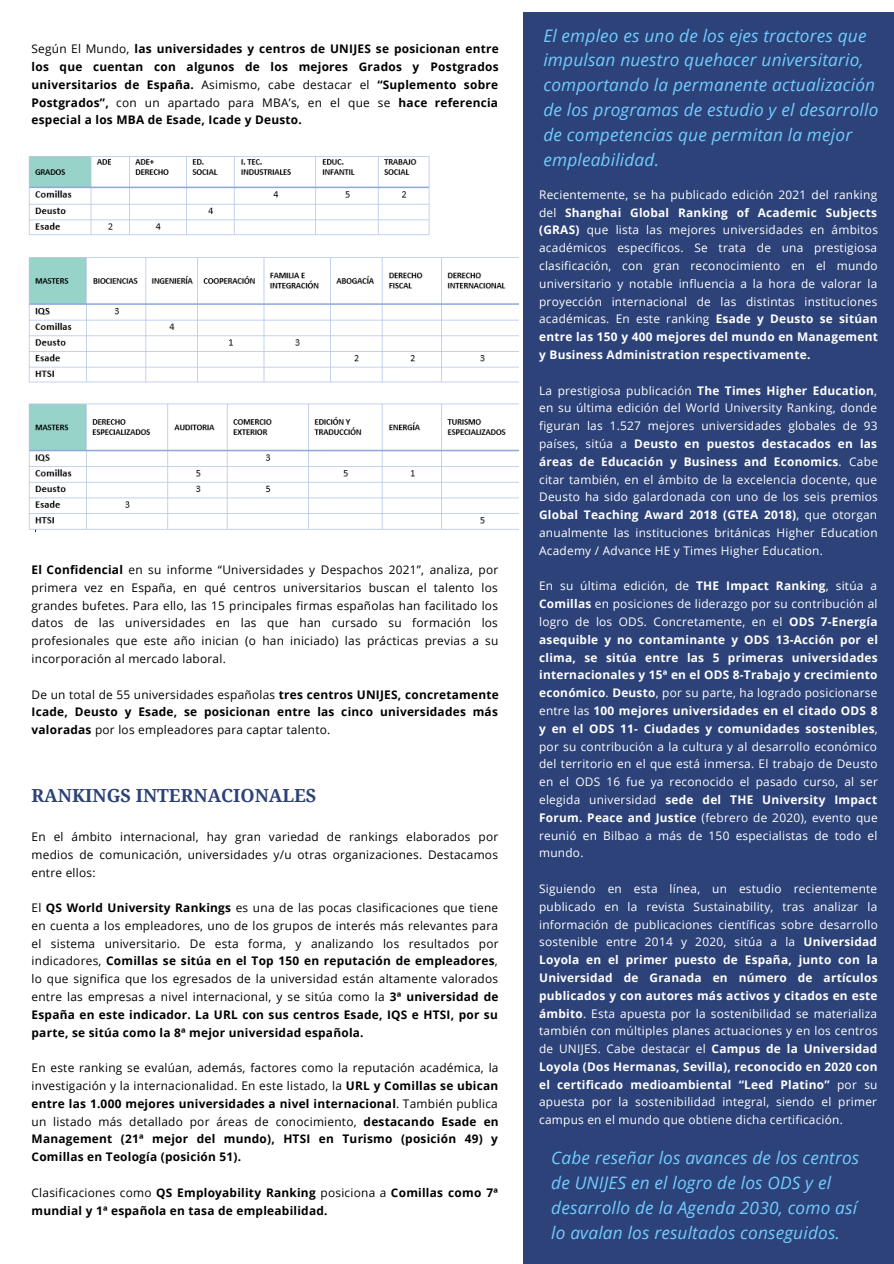
<style>
.page{position:relative;width:894px;height:1264px;background:#fff}
.page>*{position:absolute;margin:0;border:0;box-sizing:border-box;transform-origin:0 0}
.t1{font:700 18px "Droid Serif";color:#2c4278}
.t2{font:italic 17.25px/24.8px "Open Sans";letter-spacing:.01em;color:#72cbff}
.t3{font:11.85px/17.9px "Open Sans";letter-spacing:.02em;color:#fff;text-align:justify}
.t4{font:11.85px/17.9px "Open Sans";letter-spacing:.02em;color:#000;text-align:justify}
.t5{font:700 11.85px/17.9px "Open Sans";letter-spacing:.02em;color:#000;text-align:justify}
.s1{font-weight:400}
.s2{font-weight:700}
</style>
<div class="page">
<div style="left:523px;top:12px;width:370px;height:1251px;background:#2c4278"></div>
<img style="left:28px;top:156px;width:490px;height:375px">
<p class="t5" style="left:32px;top:40px;width:468px"><span class="s1">Según El Mundo,</span> las universidades y centros de UNIJES se posicionan entre los que cuentan con algunos de los mejores Grados y Postgrados universitarios de España. <span class="s1">Asimismo, cabe destacar el</span> “Suplemento sobre Postgrados”, <span class="s1">con un apartado para MBA’s, en el que se</span> hace referencia especial a los MBA de Esade, Icade y Deusto.</p>
<p class="t4" style="left:32px;top:560px;width:468px"><span class="s2">El Confidencial</span> en su informe “Universidades y Despachos 2021”, analiza, por primera vez en España, en qué centros universitarios buscan el talento los grandes bufetes. Para ello, las 15 principales firmas españolas han facilitado los datos de las universidades en las que han cursado su formación los profesionales que este año inician (o han iniciado) las prácticas previas a su incorporación al mercado laboral.</p>
<p class="t5" style="left:32px;top:685px;width:468px"><span class="s1">De un total de 55 universidades españolas</span> tres centros UNIJES, concretamente Icade, Deusto y Esade, se posicionan entre las cinco universidades más valoradas <span class="s1">por los empleadores para captar talento.</span></p>
<p class="t1" style="left:32px;top:785px;width:286px">RANKINGS INTERNACIONALES</p>
<p class="t4" style="left:32px;top:827px;width:468px">En el ámbito internacional, hay gran variedad de rankings elaborados por medios de comunicación, universidades y/u otras organizaciones. Destacamos entre ellos:</p>
<p class="t4" style="left:32px;top:898px;width:468px">El <span class="s2">QS World University Rankings</span> es una de las pocas clasificaciones que tiene en cuenta a los empleadores, uno de los grupos de interés más relevantes para el sistema universitario. De esta forma, y analizando los resultados por indicadores, <span class="s2">Comillas se sitúa en el Top 150 en reputación de empleadores</span>, lo que significa que los egresados de la universidad están altamente valorados entre las empresas a nivel internacional, y se sitúa como la <span class="s2">3ª universidad de España en este indicador. La URL con sus centros Esade, IQS e HTSI, por su parte, se sitúa como la 8ª mejor universidad española.</span></p>
<p class="t4" style="left:32px;top:1058px;width:468px">En este ranking se evalúan, además, factores como la reputación académica, la investigación y la internacionalidad. En este listado, la <span class="s2">URL y Comillas se ubican entre las 1.000 mejores universidades a nivel internacional</span>. También publica un listado más detallado por áreas de conocimiento, <span class="s2">destacando Esade en Management (21ª mejor del mundo), HTSI en Turismo (posición 49) y Comillas en Teología (posición 51).</span></p>
<p class="t5" style="left:32px;top:1183px;width:467px"><span class="s1">Clasificaciones como</span> QS Employability Ranking <span class="s1">posiciona a</span> Comillas como 7ª mundial y 1ª española en tasa de empleabilidad.</p>
<p class="t2" style="left:543px;top:23px;width:336px">El empleo es uno de los ejes tractores que impulsan nuestro quehacer universitario, comportando la permanente actualización de los programas de estudio y el desarrollo de competencias que permitan la mejor empleabilidad.</p>
<p class="t3" style="left:539px;top:185px;width:340px">Recientemente, se ha publicado edición 2021 del ranking del <span class="s2">Shanghai Global Ranking of Academic Subjects (GRAS)</span> que lista las mejores universidades en ámbitos académicos específicos. Se trata de una prestigiosa clasificación, con gran reconocimiento en el mundo universitario y notable influencia a la hora de valorar la proyección internacional de las distintas instituciones académicas. En este ranking <span class="s2">Esade y Deusto se sitúan entre las 150 y 400 mejores del mundo en Management y Business Administration respectivamente.</span></p>
<p class="t3" style="left:539px;top:381px;width:340px">La prestigiosa publicación <span class="s2">The Times Higher Education</span>, en su última edición del World University Ranking, donde figuran las 1.527 mejores universidades globales de 93 países, sitúa a <span class="s2">Deusto en puestos destacados en las áreas de Educación y Business and Economics</span>. Cabe citar también, en el ámbito de la excelencia docente, que Deusto ha sido galardonada con uno de los seis premios <span class="s2">Global Teaching Award 2018 (GTEA 2018)</span>, que otorgan anualmente las instituciones británicas Higher Education Academy / Advance HE y Times Higher Education.</p>
<p class="t3" style="left:539px;top:577px;width:340px">En su última edición, de <span class="s2">THE Impact Ranking</span>, sitúa a <span class="s2">Comillas</span> en posiciones de liderazgo por su contribución al logro de los ODS. Concretamente, en el <span class="s2">ODS 7-Energía asequible y no contaminante y ODS 13-Acción por el clima, se sitúa entre las 5 primeras universidades internacionales y 15ª en el ODS 8-Trabajo y crecimiento económico</span>. <span class="s2">Deusto</span>, por su parte, ha logrado posicionarse entre las <span class="s2">100 mejores universidades en el citado ODS 8 y en el ODS 11- Ciudades y comunidades sostenibles</span>, por su contribución a la cultura y al desarrollo económico del territorio en el que está inmersa. El trabajo de Deusto en el ODS 16 fue ya reconocido el pasado curso, al ser elegida universidad <span class="s2">sede del THE University Impact Forum. Peace and Justice</span> (febrero de 2020), evento que reunió en Bilbao a más de 150 especialistas de todo el mundo.</p>
<p class="t3" style="left:539px;top:879px;width:340px">Siguiendo en esta línea, un estudio recientemente publicado en la revista Sustainability, tras analizar la información de publicaciones científicas sobre desarrollo sostenible entre 2014 y 2020, sitúa a la <span class="s2">Universidad Loyola en el primer puesto de España, junto con la Universidad de Granada en número de artículos publicados y con autores más activos y citados en este ámbito</span>. Esta apuesta por la sostenibilidad se materializa también con múltiples planes actuaciones y en los centros de UNIJES. Cabe destacar el <span class="s2">Campus de la Universidad Loyola (Dos Hermanas, Sevilla), reconocido en 2020 con el certificado medioambiental “Leed Platino”</span> por su apuesta por la sostenibilidad integral, siendo el primer campus en el mundo que obtiene dicha certificación.</p>
<p class="t2" style="left:551px;top:1145px;width:309px">Cabe reseñar los avances de los centros de UNIJES en el logro de los ODS y el desarrollo de la Agenda 2030, como así lo avalan los resultados conseguidos.</p>
</div>
